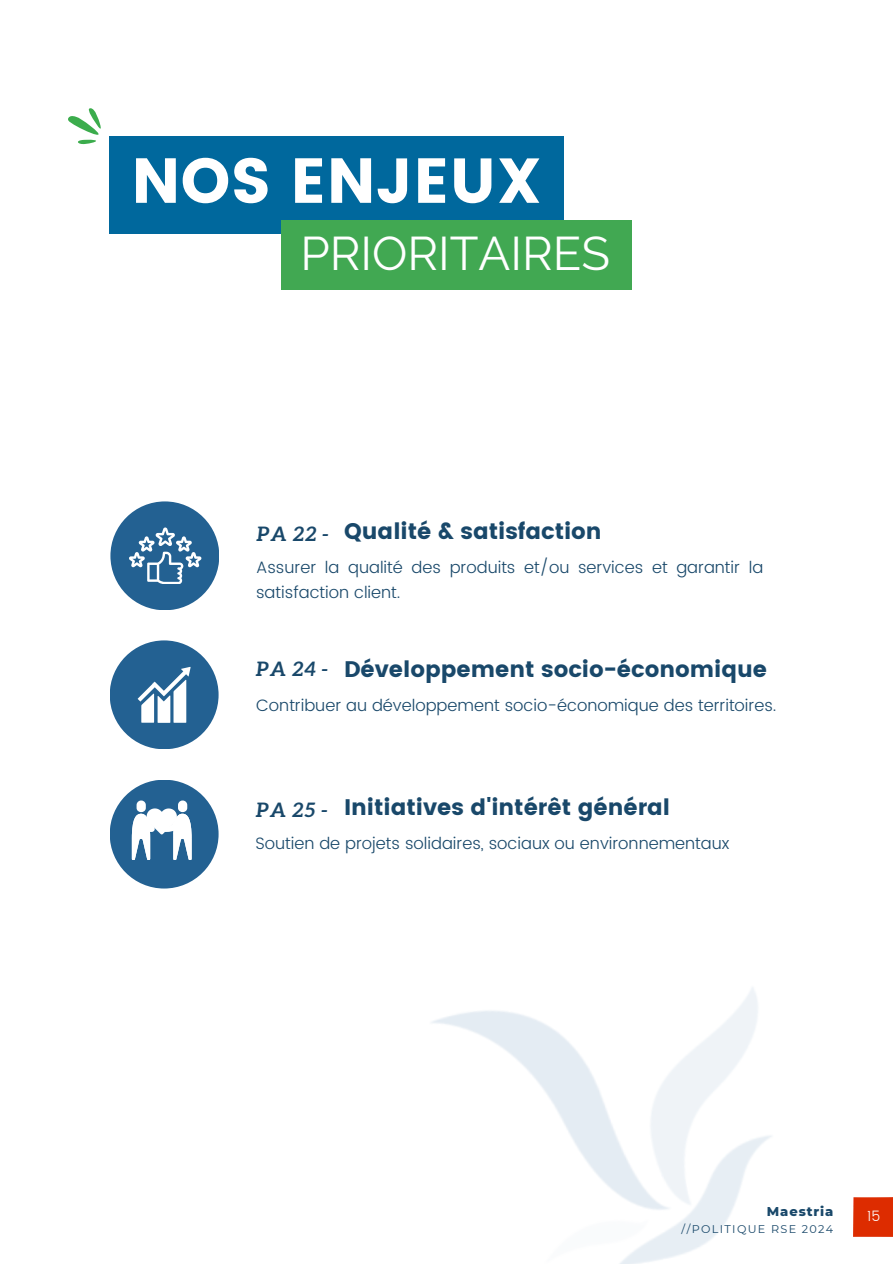
<style>
.page{position:relative;width:893px;height:1264px;background:#fff}
.page>*{position:absolute;margin:0;border:0;box-sizing:border-box;transform-origin:0 0}
.t1{font:63.3px "Poppins";color:#fff}
.t2{font:47.1px "Raleway";color:#fff}
.t3{font:22.5px "Poppins";color:#19486a}
.t4{font:italic 700 19.95px "Aleo";letter-spacing:.025em;color:#19486a}
.t5{font:300 16.5px/24.8px "Poppins";color:#19486a}
.t6{font:300 14.1px "Poppins";color:#fff}
.t7{font:800 13.05px "Montserrat";letter-spacing:.07em;color:#19486a}
.t8{font:11.25px "Montserrat";letter-spacing:.12em;color:#19486a}
</style>
<div class="page">
<div style="left:110px;top:779px;width:108px;height:109px;background:#236192;border-radius:50%"></div>
<svg style="left:132px;top:800px;width:59px;height:59px"></svg>
<div style="left:110px;top:501px;width:109px;height:109px;background:#236192;border-radius:50%"></div>
<svg style="left:129px;top:527px;width:72px;height:56px"></svg>
<div style="left:110px;top:640px;width:108px;height:109px;background:#236192;border-radius:50%"></div>
<svg style="left:138px;top:667px;width:52px;height:55px"></svg>
<div style="left:110px;top:136px;width:454px;height:97px;background:#00689d"></div>
<div style="left:281px;top:220px;width:350px;height:70px;background:#41a852"></div>
<div style="left:853px;top:1197px;width:39px;height:39px;background:#dd2c00"></div>
<svg style="left:68px;top:108px;width:42px;height:39px"></svg>
<h4 class="t1" style="left:131px;top:144px;width:412px">NOS ENJEUX</h4>
<h5 class="t2" style="left:300px;top:225px;width:311px">PRIORITAIRES</h5>
<p class="t3" style="left:344px;top:518px;width:259px">Qualité &amp; satisfaction</p>
<p class="t5" style="left:256px;top:554px;width:508px">Assurer la qualité des produits et/ou services et garantir la satisfaction client.</p>
<p class="t4" style="left:256px;top:522px;width:74px">PA 22 -</p>
<h4 class="t4" style="left:255px;top:657px;width:74px">PA 24 -</h4>
<h3 class="t3" style="left:344px;top:656px;width:424px">Développement socio-économique</h3>
<h5 class="t5" style="left:256px;top:693px;width:522px">Contribuer au développement socio-économique des territoires.</h5>
<p class="t3" style="left:344px;top:793px;width:327px">Initiatives d'intérêt général</p>
<h1 class="t5" style="left:255px;top:830px;width:475px">Soutien de projets solidaires, sociaux ou environnementaux</h1>
<h2 class="t4" style="left:255px;top:798px;width:74px">PA 25 -</h2>
<h4 class="t7" style="left:766px;top:1203px;width:68px">Maestria</h4>
<h3 class="t6" style="left:867px;top:1207px;width:15px">15</h3>
<h5 class="t8" style="left:681px;top:1222px;width:153px">//POLITIQUE RSE 2024</h5>
</div>
